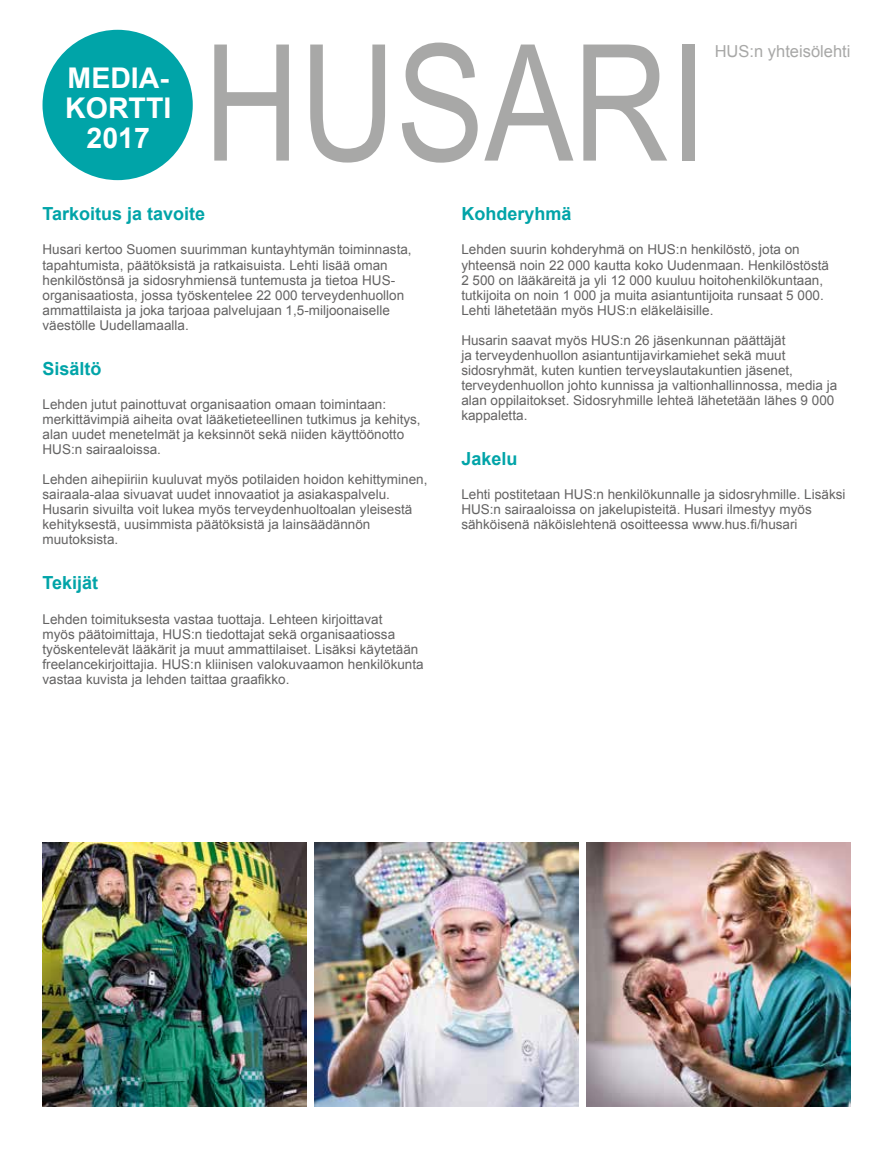
<style>
.page{position:relative;width:893px;height:1149px;background:#fff}
.page>*{position:absolute;margin:0;border:0;box-sizing:border-box;transform-origin:0 0}
.t1{font:162px "Arial Narrow";color:#a8a8a7}
.t2{font:700 28.5px/30px "Arial";color:#fff;text-align:center}
.t3{font:700 18px "Arial";color:#00a4a8}
.t4{font:16.5px "Arial";color:#a8a8a7}
.t5{font:13.5px/15px "Arial";color:#646363}
</style>
<div class="page">
<img style="left:587px;top:842px;width:263px;height:264px">
<img style="left:43px;top:842px;width:263px;height:264px">
<img style="left:315px;top:842px;width:263px;height:264px">
<div style="left:43px;top:30px;width:150px;height:150px;background:#00a4a8;border-radius:50%"></div>
<h2 class="t2" style="left:65px;top:64px;width:108px">MEDIA-<br>KORTTI<br>2017</h2>
<h1 class="t1" style="left:204px;top:-15px;width:503px">HUSARI</h1>
<p class="t4" style="left:715px;top:40px;width:137px">HUS:n yhteisölehti</p>
<h3 class="t3" style="left:43px;top:202px;width:164px">Tarkoitus ja tavoite</h3>
<p class="t5" style="left:43px;top:242px;width:371px">Husari kertoo Suomen suurimman kuntayhtymän toiminnasta, tapahtumista, päätöksistä ja ratkaisuista. Lehti lisää oman henkilöstönsä ja sidosryhmiensä tuntemusta ja tietoa HUS&shy;organisaatiosta, jossa työskentelee 22 000 terveydenhuollon ammattilaista ja joka tarjoaa palvelujaan 1,5-miljoonaiselle väestölle Uudellamaalla.</p>
<h3 class="t3" style="left:43px;top:356px;width:61px">Sisältö</h3>
<p class="t5" style="left:43px;top:397px;width:380px">Lehden jutut painottuvat organisaation omaan toimintaan: merkittävimpiä aiheita ovat lääketieteellinen tutkimus ja kehitys, alan uudet menetelmät ja keksinnöt sekä niiden käyttöönotto HUS:n sairaaloissa.</p>
<p class="t5" style="left:43px;top:472px;width:386px">Lehden aihepiiriin kuuluvat myös potilaiden hoidon kehittyminen, sairaala-alaa sivuavat uudet innovaatiot ja asiakaspalvelu.<br>Husarin sivuilta voit lukea myös terveydenhuoltoalan yleisestä kehityksestä, uusimmista päätöksistä ja lainsäädännön muutoksista.</p>
<h3 class="t3" style="left:43px;top:570px;width:57px">Tekijät</h3>
<p class="t5" style="left:43px;top:611px;width:383px">Lehden toimituksesta vastaa tuottaja. Lehteen kirjoittavat<br>myös päätoimittaja, HUS:n tiedottajat sekä organisaatiossa työskentelevät lääkärit ja muut ammattilaiset. Lisäksi käytetään freelancekirjoittajia. HUS:n kliinisen valokuvaamon henkilökunta vastaa kuvista ja lehden taittaa graafikko.</p>
<h3 class="t3" style="left:461px;top:202px;width:112px">Kohderyhmä</h3>
<p class="t5" style="left:461px;top:242px;width:369px">Lehden suurin kohderyhmä on HUS:n henkilöstö, jota on yhteensä noin 22 000 kautta koko Uudenmaan. Henkilöstöstä 2 500 on lääkäreitä ja yli 12 000 kuuluu hoitohenkilökuntaan, tutkijoita on noin 1 000 ja muita asiantuntijoita runsaat 5 000.<br>Lehti lähetetään myös HUS:n eläkeläisille.</p>
<p class="t5" style="left:461px;top:332px;width:377px">Husarin saavat myös HUS:n 26 jäsenkunnan päättäjät<br>ja terveydenhuollon asiantuntijavirkamiehet sekä muut sidosryhmät, kuten kuntien terveyslautakuntien jäsenet, terveydenhuollon johto kunnissa ja valtionhallinnossa, media ja alan oppilaitokset. Sidosryhmille lehteä lähetetään lähes 9 000 kappaletta.</p>
<h3 class="t3" style="left:461px;top:446px;width:58px">Jakelu</h3>
<p class="t5" style="left:461px;top:487px;width:386px">Lehti postitetaan HUS:n henkilökunnalle ja sidosryhmille. Lisäksi<br>HUS:n sairaaloissa on jakelupisteitä. Husari ilmestyy myös sähköisenä näköislehtenä osoitteessa www.hus.fi/husari</p>
</div>
